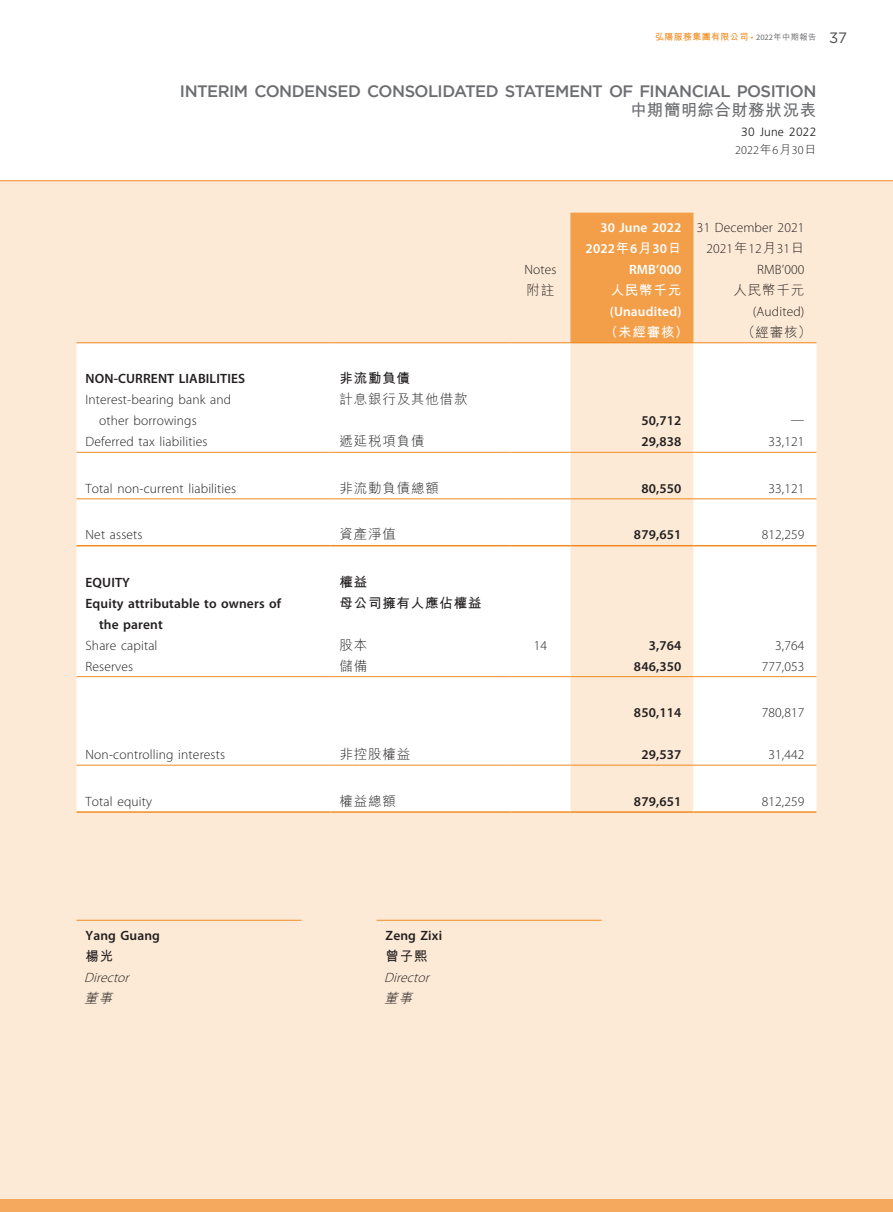
<style>
.page{position:relative;width:893px;height:1212px;background:#fff}
.page>*{position:absolute;margin:0;border:0;box-sizing:border-box;transform-origin:0 0}
.t1{font:500 16.5px "Gotham";letter-spacing:-.03em;color:#6c6d70}
.t2{font:700 16.5px "M Hei HK";letter-spacing:.025em;color:#6c6d70}
._15_Table_Stub{font:300 13.5px/21px "Myriad Pro";letter-spacing:.01em;color:#231f20}
._01_Body_Text{font:300 13.5px "Myriad Pro";letter-spacing:.01em;color:#231f20}
._15_Table_Stub-2{font:600 13.5px/21px "Myriad Pro";letter-spacing:.01em;color:#231f20}
._01_Body_Text-2{font:600 13.5px "Myriad Pro";letter-spacing:.01em;color:#231f20}
._15_Table_Stub-3{font:300 13.5px "M Hei HK";letter-spacing:.06em;color:#231f20}
._01_Body_Text-3{font:600 13.5px "Myriad Pro";letter-spacing:.01em;color:#fff}
._15_Table_Stub-4{font:700 13.5px "M Hei HK";letter-spacing:.06em;color:#231f20}
._01_Body_Text-4{font:300 13.5px "M Hei HK";letter-spacing:.06em;color:#231f20}
._01_Body_Text-5{font:700 13.5px "M Hei HK";letter-spacing:.06em;color:#fff}
._11_P0{font:600 13.5px "Myriad Pro";letter-spacing:.01em;color:#231f20}
._15_Table_Stub-5{font:italic 300 13.5px "Myriad Pro";color:#231f20}
._11_P0-2{font:italic 300 13.5px "Myriad Pro";color:#231f20}
._11_P0-3{font:700 13.5px "M Hei HK";color:#231f20}
._15_Table_Stub-6{font:italic 300 13.5px "M Hei HK";color:#231f20}
._11_P0-4{font:italic 300 13.5px "M Hei HK";color:#231f20}
.t3{font:300 12px "Frutiger LT Std";letter-spacing:.015em;color:#231f20}
.t4{font:300 12px "Myriad Pro";letter-spacing:.01em;color:#231f20}
.t5{font:700 9px "M Hei HK";letter-spacing:.04em;color:#f08b21}
.s1{font-family:"Myriad Pro";font-weight:400}
.s2{font-family:"Myriad Pro";font-weight:400;font-size:8.25px;color:#6c6d70}
.s3{font-weight:500;font-size:8.25px;color:#6c6d70}
.s4{font-family:"Gotham";font-weight:400;font-size:15px;color:#4b4c4d}
.s5{font-family:"M Hei HK"}
.s6{font-family:"M Hei HK";font-weight:700}
</style>
<div class="page">
<div style="left:0;top:181px;width:893px;height:1031px;background:#fdead6"></div>
<hr style="left:0;top:180px;width:893px;height:1px;background:#f08b21">
<div style="left:0;top:1199px;width:893px;height:13px;background:#f5a95e"></div>
<div style="left:570px;top:213px;width:123px;height:129px;background:#f39f49"></div>
<svg style="left:77px;top:343px;width:739px;height:468px;fill:#fff"></svg>
<hr style="left:77px;top:342px;width:253px;height:1px;background:#f08b21">
<hr style="left:330px;top:342px;width:180px;height:1px;background:#f08b21">
<hr style="left:510px;top:342px;width:60px;height:1px;background:#f08b21">
<hr style="left:570px;top:342px;width:123px;height:1px;background:#f08b21">
<hr style="left:693px;top:342px;width:123px;height:1px;background:#f08b21">
<hr style="left:77px;top:452px;width:253px;height:1px;background:#f08b21">
<hr style="left:330px;top:452px;width:180px;height:1px;background:#f08b21">
<hr style="left:510px;top:452px;width:60px;height:1px;background:#f08b21">
<hr style="left:570px;top:452px;width:123px;height:1px;background:#f08b21">
<hr style="left:693px;top:452px;width:123px;height:1px;background:#f08b21">
<hr style="left:77px;top:498px;width:253px;height:1px;background:#f08b21">
<hr style="left:330px;top:498px;width:180px;height:1px;background:#f08b21">
<hr style="left:510px;top:498px;width:60px;height:1px;background:#f08b21">
<hr style="left:570px;top:498px;width:123px;height:1px;background:#f08b21">
<hr style="left:693px;top:498px;width:123px;height:1px;background:#f08b21">
<hr style="left:77px;top:545px;width:253px;height:1px;background:#f08b21">
<hr style="left:330px;top:545px;width:180px;height:1px;background:#f08b21">
<hr style="left:510px;top:545px;width:60px;height:1px;background:#f08b21">
<hr style="left:570px;top:545px;width:123px;height:1px;background:#f08b21">
<hr style="left:693px;top:545px;width:123px;height:1px;background:#f08b21">
<hr style="left:77px;top:676px;width:253px;height:1px;background:#f08b21">
<hr style="left:330px;top:676px;width:180px;height:1px;background:#f08b21">
<hr style="left:510px;top:676px;width:60px;height:1px;background:#f08b21">
<hr style="left:570px;top:676px;width:123px;height:1px;background:#f08b21">
<hr style="left:693px;top:676px;width:123px;height:1px;background:#f08b21">
<hr style="left:77px;top:765px;width:253px;height:1px;background:#f08b21">
<hr style="left:330px;top:765px;width:180px;height:1px;background:#f08b21">
<hr style="left:510px;top:765px;width:60px;height:1px;background:#f08b21">
<hr style="left:570px;top:765px;width:123px;height:1px;background:#f08b21">
<hr style="left:693px;top:765px;width:123px;height:1px;background:#f08b21">
<hr style="left:77px;top:811px;width:253px;height:2px;background:#f08b21">
<hr style="left:330px;top:811px;width:180px;height:2px;background:#f08b21">
<hr style="left:510px;top:811px;width:60px;height:2px;background:#f08b21">
<hr style="left:570px;top:811px;width:123px;height:2px;background:#f08b21">
<hr style="left:693px;top:811px;width:123px;height:2px;background:#f08b21">
<hr style="left:77px;top:920px;width:225px;height:1px;background:#f08b21">
<hr style="left:377px;top:920px;width:225px;height:1px;background:#f08b21">
<p class="t5" style="left:655px;top:30px;width:193px">弘陽服務集團有限公司 <span class="s1">•</span> <span class="s2">2022</span><span class="s3">年中期報告</span> <span class="s4">37</span></p>
<p class="t1" style="left:180px;top:82px;width:638px">INTERIM CONDENSED CONSOLIDATED STATEMENT OF FINANCIAL POSITION</p>
<p class="t2" style="left:630px;top:98px;width:187px">中期簡明綜合財務狀況表</p>
<p class="t3" style="left:741px;top:125px;width:77px">30 June 2022</p>
<p class="t4" style="left:735px;top:143px;width:83px">2022<span class="s5">年</span>6<span class="s5">月</span>30<span class="s5">日</span></p>
<p class="_01_Body_Text-3" style="left:600px;top:220px;width:82px">30 June 2022</p>
<p class="_01_Body_Text" style="left:697px;top:220px;width:109px">31 December 2021</p>
<p class="_01_Body_Text-3" style="left:586px;top:241px;width:97px">2022<span class="s6">年</span>6<span class="s6">月</span>30<span class="s6">日</span></p>
<p class="_01_Body_Text" style="left:706px;top:241px;width:100px">2021<span class="s5">年</span>12<span class="s5">月</span>31<span class="s5">日</span></p>
<p class="_15_Table_Stub-2" style="left:86px;top:369px;width:161px">NON-CURRENT LIABILITIES</p>
<p class="_15_Table_Stub-4" style="left:339px;top:369px;width:72px">非流動負債</p>
<p class="_15_Table_Stub" style="left:99px;top:390px;width:134px;text-indent:-14px">Interest-bearing bank and other borrowings</p>
<p class="_15_Table_Stub-3" style="left:339px;top:390px;width:130px">計息銀行及其他借款</p>
<p class="_01_Body_Text" style="left:524px;top:262px;width:34px">Notes</p>
<p class="_01_Body_Text-3" style="left:629px;top:262px;width:54px">RMB’000</p>
<p class="_01_Body_Text" style="left:757px;top:262px;width:49px">RMB’000</p>
<p class="_01_Body_Text-4" style="left:526px;top:280px;width:29px">附註</p>
<p class="_01_Body_Text-5" style="left:611px;top:280px;width:72px">人民幣千元</p>
<p class="_01_Body_Text-4" style="left:734px;top:280px;width:72px">人民幣千元</p>
<p class="_01_Body_Text-3" style="left:610px;top:304px;width:73px">(Unaudited)</p>
<p class="_01_Body_Text" style="left:753px;top:304px;width:53px">(Audited)</p>
<p class="_01_Body_Text-5" style="left:604px;top:322px;width:85px">（未經審核）</p>
<p class="_01_Body_Text-4" style="left:742px;top:322px;width:71px">（經審核）</p>
<p class="_01_Body_Text-2" style="left:641px;top:413px;width:42px">50,712</p>
<p class="_01_Body_Text" style="left:791px;top:412px;width:15px">—</p>
<p class="_15_Table_Stub" style="left:86px;top:432px;width:123px">Deferred tax liabilities</p>
<p class="_15_Table_Stub-3" style="left:339px;top:432px;width:87px">遞延稅項負債</p>
<p class="_01_Body_Text-2" style="left:641px;top:434px;width:42px">29,838</p>
<p class="_01_Body_Text" style="left:768px;top:434px;width:38px">33,121</p>
<p class="_15_Table_Stub" style="left:86px;top:478px;width:152px">Total non-current liabilities</p>
<p class="_15_Table_Stub-3" style="left:339px;top:478px;width:101px">非流動負債總額</p>
<p class="_01_Body_Text-2" style="left:641px;top:481px;width:42px">80,550</p>
<p class="_01_Body_Text" style="left:768px;top:481px;width:38px">33,121</p>
<p class="_15_Table_Stub" style="left:86px;top:525px;width:59px">Net assets</p>
<p class="_15_Table_Stub-3" style="left:339px;top:525px;width:58px">資產淨值</p>
<p class="_01_Body_Text-2" style="left:634px;top:527px;width:49px">879,651</p>
<p class="_01_Body_Text" style="left:762px;top:527px;width:44px">812,259</p>
<p class="_15_Table_Stub-2" style="left:86px;top:572px;width:46px">EQUITY</p>
<p class="_15_Table_Stub-4" style="left:339px;top:572px;width:29px">權益</p>
<p class="_15_Table_Stub-2" style="left:99px;top:593px;width:184px;text-indent:-14px">Equity attributable to owners of the parent</p>
<p class="_15_Table_Stub-4" style="left:339px;top:593px;width:144px">母公司擁有人應佔權益</p>
<p class="_15_Table_Stub" style="left:86px;top:635px;width:73px">Share capital</p>
<p class="_15_Table_Stub-3" style="left:339px;top:635px;width:29px">股本</p>
<p class="_01_Body_Text" style="left:534px;top:638px;width:15px">14</p>
<p class="_01_Body_Text-2" style="left:649px;top:638px;width:34px">3,764</p>
<p class="_01_Body_Text" style="left:775px;top:638px;width:31px">3,764</p>
<p class="_15_Table_Stub" style="left:86px;top:656px;width:49px">Reserves</p>
<p class="_15_Table_Stub-3" style="left:339px;top:656px;width:29px">儲備</p>
<p class="_01_Body_Text-2" style="left:634px;top:659px;width:49px">846,350</p>
<p class="_01_Body_Text" style="left:762px;top:659px;width:44px">777,053</p>
<p class="_01_Body_Text-2" style="left:634px;top:705px;width:49px">850,114</p>
<p class="_01_Body_Text" style="left:762px;top:705px;width:44px">780,817</p>
<p class="_15_Table_Stub" style="left:86px;top:744px;width:141px">Non-controlling interests</p>
<p class="_15_Table_Stub-3" style="left:339px;top:745px;width:72px">非控股權益</p>
<p class="_01_Body_Text-2" style="left:641px;top:747px;width:42px">29,537</p>
<p class="_01_Body_Text" style="left:768px;top:747px;width:38px">31,442</p>
<p class="_15_Table_Stub" style="left:86px;top:791px;width:68px">Total equity</p>
<p class="_15_Table_Stub-3" style="left:339px;top:791px;width:58px">權益總額</p>
<p class="_01_Body_Text-2" style="left:634px;top:794px;width:49px">879,651</p>
<p class="_01_Body_Text" style="left:762px;top:794px;width:44px">812,259</p>
<p class="_15_Table_Stub-2" style="left:86px;top:925px;width:76px">Yang Guang</p>
<p class="_11_P0" style="left:386px;top:928px;width:58px">Zeng Zixi</p>
<p class="_15_Table_Stub-4" style="left:86px;top:946px;width:29px">楊光</p>
<p class="_11_P0-3" style="left:386px;top:946px;width:44px">曾子熙</p>
<p class="_15_Table_Stub-5" style="left:84px;top:970px;width:50px">Director</p>
<p class="_11_P0-2" style="left:384px;top:970px;width:50px">Director</p>
<p class="_15_Table_Stub-6" style="left:84px;top:988px;width:34px">董事</p>
<p class="_11_P0-4" style="left:384px;top:988px;width:34px">董事</p>
</div>
